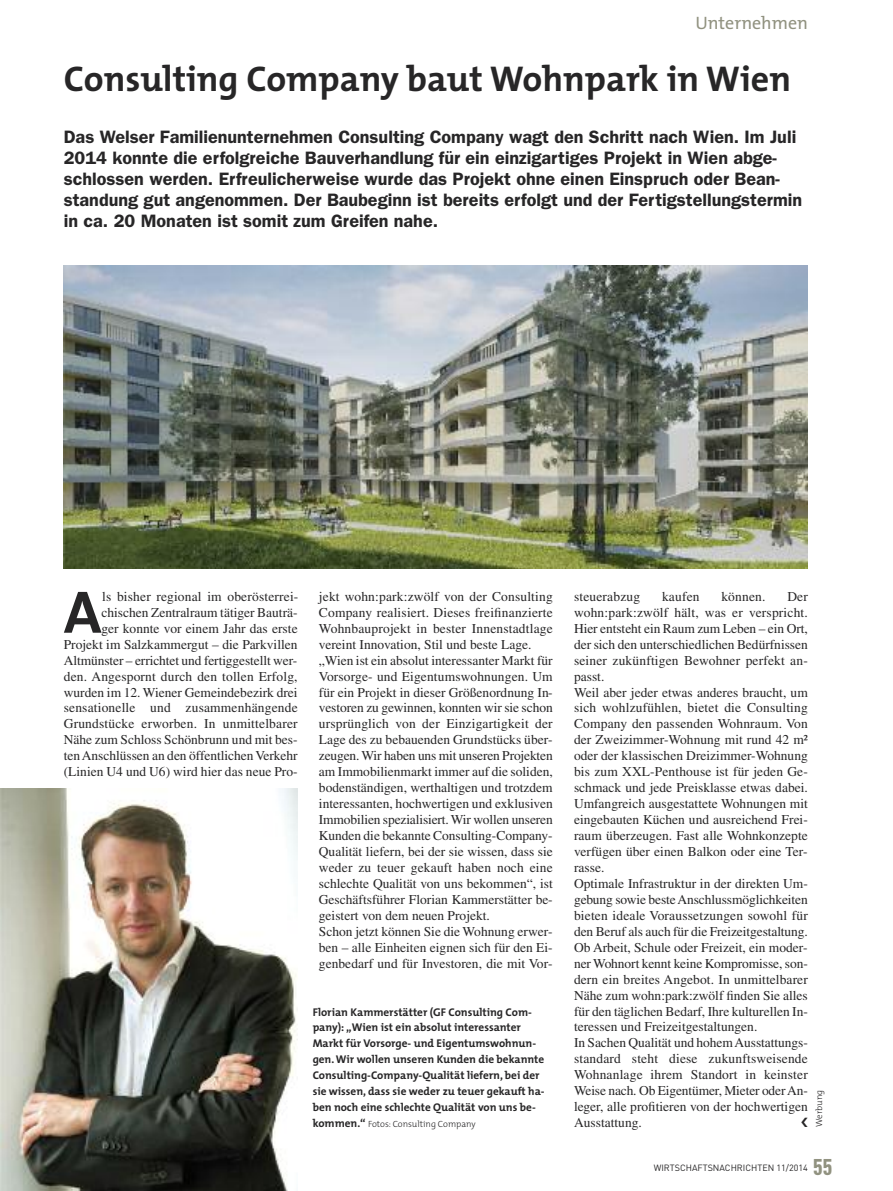
<style>
.page{position:relative;width:893px;height:1191px;background:#fff}
.page>*{position:absolute;margin:0;border:0;box-sizing:border-box;transform-origin:0 0}
.t1{font:700 60.45px "The Mix";color:#272627}
.t2{font:700 36px "The Mix";color:#272627}
.t3{font:900 22.5px "DIN Cond";color:#919280}
.t4{font:600 18px/21px "Franklin Gothic";color:#272627}
.t5{font:18px "The Mix";color:#919280}
.t6{font:13.5px/15.9px "Times LT Std";color:#272627}
.t7{font:700 11.25px/15.9px "The Mix";color:#272627}
.t8{font:300 9px "The Mix";color:#272627}
.t9{font:9px "DIN";color:#272627}
.s1{font-weight:700;font-size:11.25px}
</style>
<div class="page">
<img style="left:0;top:788px;width:298px;height:403px">
<img style="left:64px;top:266px;width:744px;height:303px">
<h3 class="t5" style="left:695px;top:17px;width:114px">Unternehmen</h3>
<h2 class="t2" style="left:64px;top:66px;width:729px">Consulting Company baut Wohnpark in Wien</h2>
<p class="t4" style="left:64px;top:126px;width:740px">Das Welser Familienunternehmen Consulting Company wagt den Schritt nach Wien. Im Juli 2014 konnte die erfolgreiche Bauverhandlung für ein einzigartiges Projekt in Wien abge&shy;schlossen werden. Erfreulicherweise wurde das Projekt ohne einen Einspruch oder Bean&shy;standung gut angenommen. Der Baubeginn ist bereits erfolgt und der Fertigstellungstermin in ca. 20 Monaten ist somit zum Greifen nahe.</p>
<p class="t6" style="left:64px;top:589px;width:236px;text-align:right">ls bisher regional im oberösterrei&shy;chischen Zentralraum tätiger Bauträ-<br>ger konnte vor einem Jahr das erste Projekt im Salzkammergut – die Parkvillen Altmünster – errichtet und fertiggestellt wer&shy;den. Angespornt durch den tollen Erfolg, wurden im 12. Wiener Gemeindebezirk drei sensationelle und zusammenhängende Grundstücke erworben. In unmittelbarer Nähe zum Schloss Schönbrunn und mit bes&shy;tenAnschlüssen an den öffentlichenVerkehr (Linien U4 und U6) wird hier das neue Pro-</p>
<p class="t6" style="left:319px;top:589px;width:235px">jekt wohn:park:zwölf von der Consulting Company realisiert. Dieses freifinanzierte Wohnbauprojekt in bester Innenstadtlage vereint Innovation, Stil und beste Lage. „Wien ist ein absolut interessanter Markt für Vorsorge- und Eigentumswohnungen. Um für ein Projekt in dieser Größenordnung In&shy;vestoren zu gewinnen, konnten wir sie schon ursprünglich von der Einzigartigkeit der Lage des zu bebauenden Grundstücks über&shy;zeugen. Wir haben uns mit unseren Projekten am Immobilienmarkt immer auf die soliden, bodenständigen, werthaltigen und trotzdem interessanten, hochwertigen und exklusiven Immobilien spezialisiert. Wir wollen unseren Kunden die bekannte Consulting-Company-Qualität liefern, bei der sie wissen, dass sie weder zu teuer gekauft haben noch eine schlechte Qualität von uns bekommen“, ist Geschäftsführer Florian Kammerstätter be&shy;geistert von dem neuen Projekt.<br>Schon jetzt können Sie die Wohnung erwer&shy;ben – alle Einheiten eignen sich für den Ei&shy;genbedarf und für Investoren, die mit Vor-</p>
<p class="t6" style="left:574px;top:589px;width:68px">steuerabzug</p>
<p class="t6" style="left:662px;top:589px;width:39px">kaufen</p>
<p class="t6" style="left:721px;top:589px;width:45px">können.</p>
<p class="t6" style="left:574px;top:589px;width:235px;text-indent:213px">Der wohn:park:zwölf hält, was er verspricht.<br>Hier entsteht ein Raum zum Leben – ein Ort, der sich den unterschiedlichen Bedürfnissen seiner zukünftigen Bewohner perfekt an&shy;passt.<br>Weil aber jeder etwas anderes braucht, um sich wohlzufühlen, bietet die Consulting Company den passenden Wohnraum. Von der Zweizimmer-Wohnung mit rund 42 m² oder der klassischen Dreizimmer-Wohnung bis zum XXL-Penthouse ist für jeden Ge&shy;schmack und jede Preisklasse etwas dabei.<br>Umfangreich ausgestattete Wohnungen mit eingebauten Küchen und ausreichend Frei&shy;raum überzeugen. Fast alle Wohnkonzepte verfügen über einen Balkon oder eine Ter&shy;rasse.<br>Optimale Infrastruktur in der direkten Um&shy;gebung sowie besteAnschlussmöglichkeiten bieten ideale Voraussetzungen sowohl für den Beruf als auch für die Freizeitgestaltung.<br>Ob Arbeit, Schule oder Freizeit, ein moder&shy;ner Wohnort kennt keine Kompromisse, son&shy;dern ein breites Angebot. In unmittelbarer Nähe zum wohn:park:zwölf finden Sie alles für den täglichen Bedarf, Ihre kulturellen In&shy;teressen und Freizeitgestaltungen.<br>In Sachen Qualität und hohemAusstattungs&shy;standard steht diese zukunftsweisende Wohnanlage ihrem Standort in keinster Weise nach. Ob Eigentümer, Mieter oderAn&shy;leger, alle profitieren von der hochwertigen Ausstattung.</p>
<h1 class="t1" style="left:64px;top:592px;width:39px">A</h1>
<p class="t7" style="left:313px;top:1005px;width:234px">Florian Kammerstätter (GF Consulting Com&shy;pany): „Wien ist ein absolut interessanter Markt für Vorsorge- und Eigentumswohnun&shy;gen.Wir wollen unseren Kunden die bekannte Consulting-Company-Qualität liefern, bei der sie wissen, dass sie weder zu teuer gekauft ha&shy;ben noch eine schlechte Qualität von uns be-</p>
<p class="t8" style="left:313px;top:1121px;width:164px"><span class="s1">kommen.“</span> Fotos: Consulting Company</p>
<p class="t8" style="left:816px;top:1127px;width:39px;rotate:-90deg">Werbung</p>
<p class="t9" style="left:654px;top:1162px;width:156px">WIRTSCHAFTSNACHRICHTEN 11/2014</p>
<h3 class="t3" style="left:813px;top:1159px;width:21px">55</h3>
</div>
